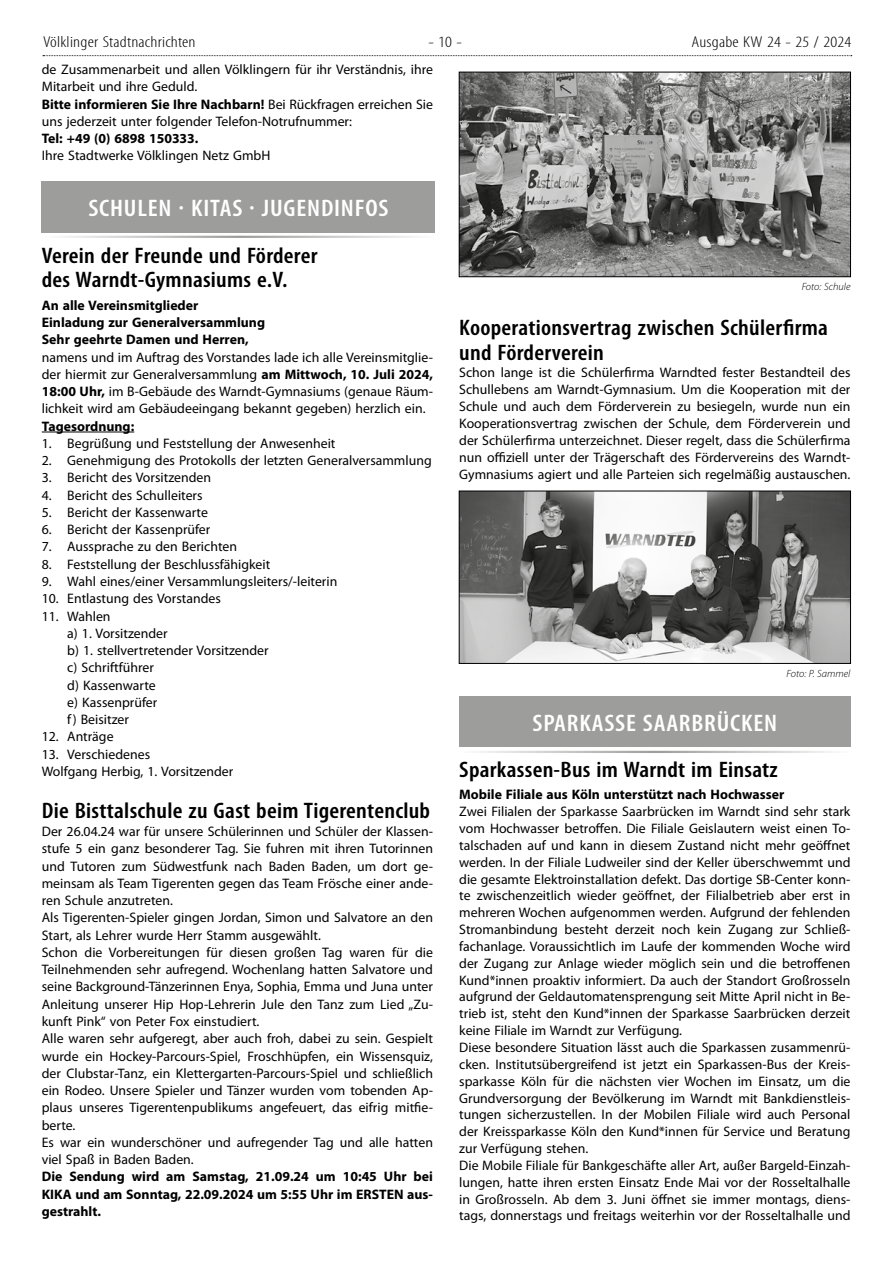
<style>
.page{position:relative;width:893px;height:1263px;background:#fff}
.page>*{position:absolute;margin:0;border:0;box-sizing:border-box;transform-origin:0 0}
.t1{font:600 condensed 24px "Myriad Pro";letter-spacing:.03em;color:#fff;scale:1.1 1}
.t2{font:600 condensed 22.5px/24.8px "Myriad Pro";letter-spacing:.01em;color:#000;scale:1.1 1}
.t3{font:300 condensed 15.75px "Myriad Pro";letter-spacing:.01em;color:#000;scale:1.2 1}
.t4{font:13.8px/17.2px "Myriad Pro";color:#000}
.t5{font:700 13.8px/17.2px "Myriad Pro";color:#000}
.t6{font:italic 300 10.5px "Myriad Pro";color:#000}
.s1{font-weight:700}
</style>
<div class="page">
<svg style="left:43px;top:55px;width:809px;height:1px"></svg>
<hr style="left:42px;top:432px;width:92px;height:1px;background:#000">
<div style="left:42px;top:181px;width:393px;height:51px;background:#9d9d9c"></div>
<hr style="left:42px;top:236px;width:393px;height:2px;background:#9d9d9c">
<img style="left:461px;top:74px;width:388px;height:201px">
<div style="left:459px;top:72px;width:392px;height:205px;border:1px solid #000"></div>
<img style="left:461px;top:493px;width:388px;height:169px">
<div style="left:459px;top:491px;width:392px;height:173px;border:1px solid #000"></div>
<div style="left:459px;top:697px;width:391px;height:50px;background:#9d9d9c"></div>
<hr style="left:459px;top:751px;width:391px;height:2px;background:#9d9d9c">
<p class="t3" style="left:43px;top:33px;width:128px">Völklinger Stadtnachrichten</p>
<p class="t3" style="left:428px;top:33px;width:30px">- 10 -</p>
<p class="t3" style="left:692px;top:33px;width:135px">Ausgabe KW 24 - 25 / 2024</p>
<p class="t4" style="left:42px;top:61px;width:393px">de Zusammenarbeit und allen Völklingern für ihr Verständnis, ihre Mitarbeit und ihre Geduld.<br><span class="s1">Bitte informieren Sie Ihre Nachbarn!</span> Bei Rückfragen erreichen Sie uns jederzeit unter folgender Telefon-Notrufnummer:</p>
<p class="t5" style="left:42px;top:129px;width:158px">Tel: +49 (0) 6898 150333.</p>
<p class="t4" style="left:42px;top:147px;width:230px">Ihre Stadtwerke Völklingen Netz GmbH</p>
<h1 class="t1" style="left:88px;top:193px;width:274px">SCHULEN · KITAS · JUGENDINFOS</h1>
<h2 class="t2" style="left:42px;top:242px;width:252px">Verein der Freunde und Förderer des Warndt-Gymnasiums e.V.</h2>
<p class="t5" style="left:42px;top:296px;width:225px">An alle Vereinsmitglieder<br>Einladung zur Generalversammlung<br>Sehr geehrte Damen und Herren,</p>
<p class="t4" style="left:42px;top:348px;width:393px;text-align:justify">namens und im Auftrag des Vorstandes lade ich alle Vereinsmitglie&shy;der hiermit zur Generalversammlung <span class="s1">am Mittwoch, 10. Juli 2024, 18:00 Uhr,</span> im B-Gebäude des Warndt-Gymnasiums (genaue Räum&shy;lichkeit wird am Gebäudeeingang bekannt gegeben) herzlich ein.</p>
<p class="t5" style="left:42px;top:417px;width:94px">Tagesordnung:</p>
<p class="t4" style="left:42px;top:434px;width:295px">1. Begrüßung und Feststellung der Anwesenheit</p>
<p class="t4" style="left:42px;top:452px;width:391px">2. Genehmigung des Protokolls der letzten Generalversammlung</p>
<p class="t4" style="left:42px;top:469px;width:171px">3. Bericht des Vorsitzenden</p>
<p class="t4" style="left:42px;top:486px;width:162px">4. Bericht des Schulleiters</p>
<p class="t4" style="left:42px;top:503px;width:168px">5. Bericht der Kassenwarte</p>
<p class="t4" style="left:42px;top:521px;width:170px">6. Bericht der Kassenprüfer</p>
<p class="t4" style="left:42px;top:538px;width:197px">7. Aussprache zu den Berichten</p>
<p class="t4" style="left:42px;top:555px;width:230px">8. Feststellung der Beschlussfähigkeit</p>
<p class="t4" style="left:42px;top:572px;width:297px">9. Wahl eines/einer Versammlungsleiters/-leiterin</p>
<p class="t4" style="left:42px;top:590px;width:181px">10. Entlastung des Vorstandes</p>
<p class="t4" style="left:67px;top:607px;width:203px;text-indent:-26px">11. Wahlen<br>a) 1. Vorsitzender<br>b) 1. stellvertretender Vorsitzender c) Schriftführer<br>d) Kassenwarte<br>e) Kassenprüfer<br>f) Beisitzer</p>
<p class="t4" style="left:42px;top:728px;width:73px">12. Anträge</p>
<p class="t4" style="left:42px;top:745px;width:193px">13. Verschiedenes<br>Wolfgang Herbig, 1. Vorsitzender</p>
<h2 class="t2" style="left:42px;top:798px;width:355px">Die Bisttalschule zu Gast beim Tigerentenclub</h2>
<p class="t4" style="left:42px;top:822px;width:393px">Der 26.04.24 war für unsere Schülerinnen und Schüler der Klassen&shy;stufe 5 ein ganz besonderer Tag. Sie fuhren mit ihren Tutorinnen und Tutoren zum Südwestfunk nach Baden Baden, um dort ge&shy;meinsam als Team Tigerenten gegen das Team Frösche einer ande&shy;ren Schule anzutreten.<br>Als Tigerenten-Spieler gingen Jordan, Simon und Salvatore an den Start, als Lehrer wurde Herr Stamm ausgewählt.<br>Schon die Vorbereitungen für diesen großen Tag waren für die Teilnehmenden sehr aufregend. Wochenlang hatten Salvatore und seine Background-Tänzerinnen Enya, Sophia, Emma und Juna unter Anleitung unserer Hip Hop-Lehrerin Jule den Tanz zum Lied „Zu&shy;kunft Pink“ von Peter Fox einstudiert.<br>Alle waren sehr aufgeregt, aber auch froh, dabei zu sein. Gespielt wurde ein Hockey-Parcours-Spiel, Froschhüpfen, ein Wissensquiz, der Clubstar-Tanz, ein Klettergarten-Parcours-Spiel und schließlich ein Rodeo. Unsere Spieler und Tänzer wurden vom tobenden Ap&shy;plaus unseres Tigerentenpublikums angefeuert, das eifrig mitfie&shy;berte.<br>Es war ein wunderschöner und aufregender Tag und alle hatten viel Spaß in Baden Baden.</p>
<p class="t5" style="left:42px;top:1168px;width:393px;text-align:justify">Die Sendung wird am Samstag, 21.09.24 um 10:45 Uhr bei KIKA und am Sonntag, 22.09.2024 um 5:55 Uhr im ERSTEN aus&shy;gestrahlt.</p>
<p class="t6" style="left:802px;top:280px;width:50px">Foto: Schule</p>
<h2 class="t2" style="left:459px;top:315px;width:337px;line-height:24.3px">Kooperationsvertrag zwischen Schülerfirma und Förderverein</h2>
<p class="t4" style="left:459px;top:364px;width:393px;line-height:16.8px;text-align:justify">Schon lange ist die Schülerfirma Warndted fester Bestandteil des Schullebens am Warndt-Gymnasium. Um die Kooperation mit der Schule und auch dem Förderverein zu besiegeln, wurde nun ein Kooperationsvertrag zwischen der Schule, dem Förderverein und der Schülerfirma unterzeichnet. Dieser regelt, dass die Schülerfirma nun offiziell unter der Trägerschaft des Fördervereins des Warndt-Gymnasiums agiert und alle Parteien sich regelmäßig austauschen.</p>
<p class="t6" style="left:787px;top:667px;width:65px">Foto: P. Sammel</p>
<h1 class="t1" style="left:533px;top:708px;width:224px">SPARKASSE SAARBRÜCKEN</h1>
<h2 class="t2" style="left:459px;top:757px;width:291px">Sparkassen-Bus im Warndt im Einsatz</h2>
<p class="t5" style="left:459px;top:785px;width:327px">Mobile Filiale aus Köln unterstützt nach Hochwasser</p>
<p class="t4" style="left:459px;top:803px;width:393px;line-height:16.8px">Zwei Filialen der Sparkasse Saarbrücken im Warndt sind sehr stark vom Hochwasser betroffen. Die Filiale Geislautern weist einen To&shy;talschaden auf und kann in diesem Zustand nicht mehr geöffnet werden. In der Filiale Ludweiler sind der Keller überschwemmt und die gesamte Elektroinstallation defekt. Das dortige SB-Center konn&shy;te zwischenzeitlich wieder geöffnet, der Filialbetrieb aber erst in mehreren Wochen aufgenommen werden. Aufgrund der fehlenden Stromanbindung besteht derzeit noch kein Zugang zur Schließ&shy;fachanlage. Voraussichtlich im Laufe der kommenden Woche wird der Zugang zur Anlage wieder möglich sein und die betroffenen Kund*innen proaktiv informiert. Da auch der Standort Großrosseln aufgrund der Geldautomatensprengung seit Mitte April nicht in Be&shy;trieb ist, steht den Kund*innen der Sparkasse Saarbrücken derzeit keine Filiale im Warndt zur Verfügung.<br>Diese besondere Situation lässt auch die Sparkassen zusammenrü&shy;cken. Institutsübergreifend ist jetzt ein Sparkassen-Bus der Kreis&shy;sparkasse Köln für die nächsten vier Wochen im Einsatz, um die Grundversorgung der Bevölkerung im Warndt mit Bankdienstleis&shy;tungen sicherzustellen. In der Mobilen Filiale wird auch Personal der Kreissparkasse Köln den Kund*innen für Service und Beratung zur Verfügung stehen.<br>Die Mobile Filiale für Bankgeschäfte aller Art, außer Bargeld-Einzah&shy;lungen, hatte ihren ersten Einsatz Ende Mai vor der Rosseltalhalle in Großrosseln. Ab dem 3. Juni öffnet sie immer montags, diens&shy;tags, donnerstags und freitags weiterhin vor der Rosseltalhalle und</p>
</div>
